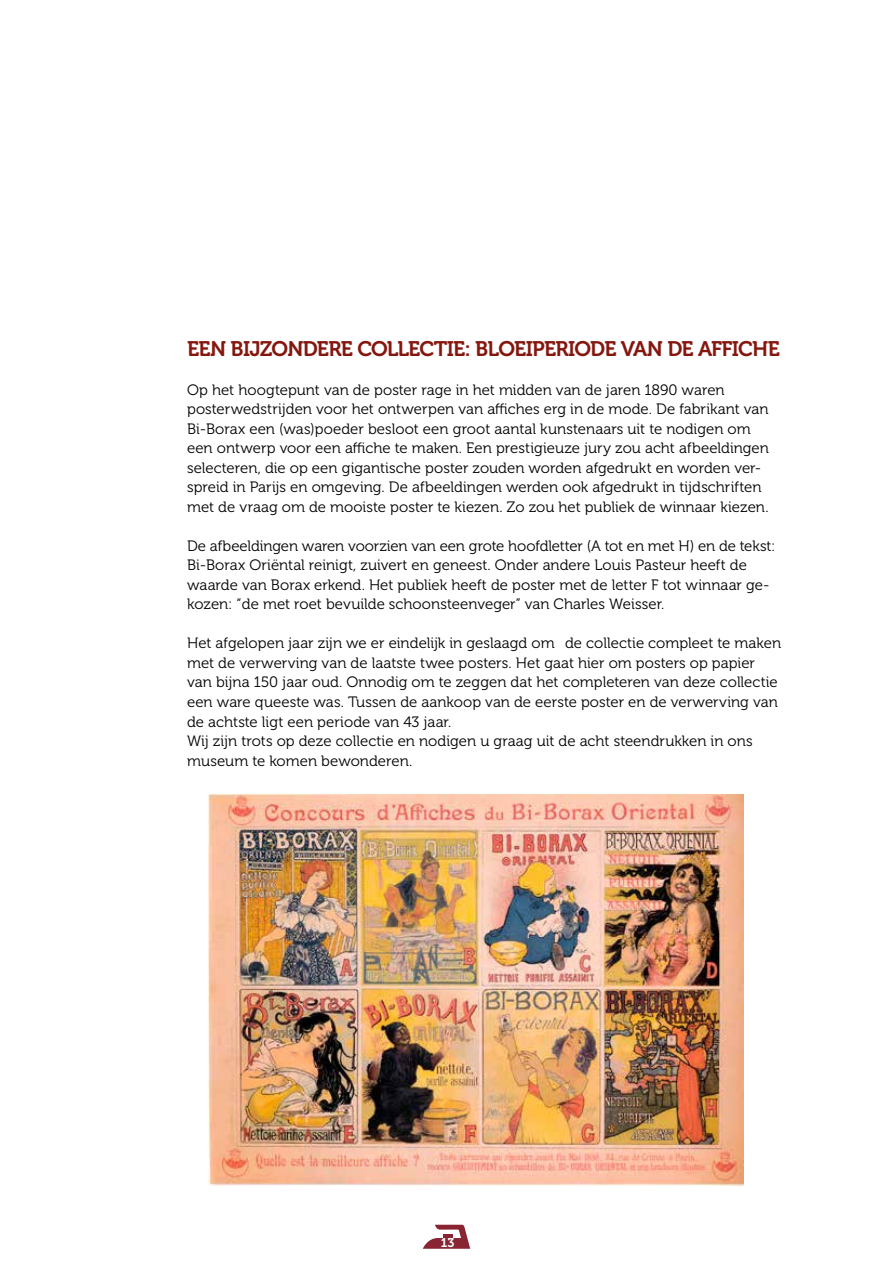
<style>
.page{position:relative;width:893px;height:1263px;background:#fff}
.page>*{position:absolute;margin:0;border:0;box-sizing:border-box;transform-origin:0 0}
.t1{font:21px "Museo 700";letter-spacing:-.04em;color:#84160e}
.t2{font:15px/19.5px "Museo 300";color:#000}
.t3{font:12.6px "Museo 700";color:#fff}
</style>
<div class="page">
<svg style="left:423px;top:1225px;width:47px;height:24px"></svg>
<img style="left:209px;top:795px;width:535px;height:391px">
<h1 class="t1" style="left:187px;top:337px;width:594px">EEN BIJZONDERE COLLECTIE: BLOEIPERIODE VAN DE AFFICHE</h1>
<p class="t2" style="left:187px;top:380px;width:583px">Op het hoogtepunt van de poster rage in het midden van de jaren 1890 waren posterwedstrijden voor het ontwerpen van affiches erg in de mode. De fabrikant van Bi-Borax een (was)poeder besloot een groot aantal kunstenaars uit te nodigen om een ontwerp voor een affiche te maken. Een prestigieuze jury zou acht afbeeldingen selecteren, die op een gigantische poster zouden worden afgedrukt en worden ver&shy;spreid in Parijs en omgeving. De afbeeldingen werden ook afgedrukt in tijdschriften met de vraag om de mooiste poster te kiezen. Zo zou het publiek de winnaar kiezen.</p>
<p class="t2" style="left:187px;top:536px;width:590px">De afbeeldingen waren voorzien van een grote hoofdletter (A tot en met H) en de tekst:<br>Bi-Borax Oriëntal reinigt, zuivert en geneest. Onder andere Louis Pasteur heeft de waarde van Borax erkend. Het publiek heeft de poster met de letter F tot winnaar ge&shy;kozen: “de met roet bevuilde schoonsteenveger” van Charles Weisser.</p>
<p class="t2" style="left:187px;top:634px;width:595px">Het afgelopen jaar zijn we er eindelijk in geslaagd om de collectie compleet te maken met de verwerving van de laatste twee posters. Het gaat hier om posters op papier van bijna 150 jaar oud. Onnodig om te zeggen dat het completeren van deze collectie een ware queeste was. Tussen de aankoop van de eerste poster en de verwerving van de achtste ligt een periode van 43 jaar.<br>Wij zijn trots op deze collectie en nodigen u graag uit de acht steendrukken in ons museum te komen bewonderen.</p>
<p class="t3" style="left:441px;top:1235px;width:15px">13</p>
</div>
